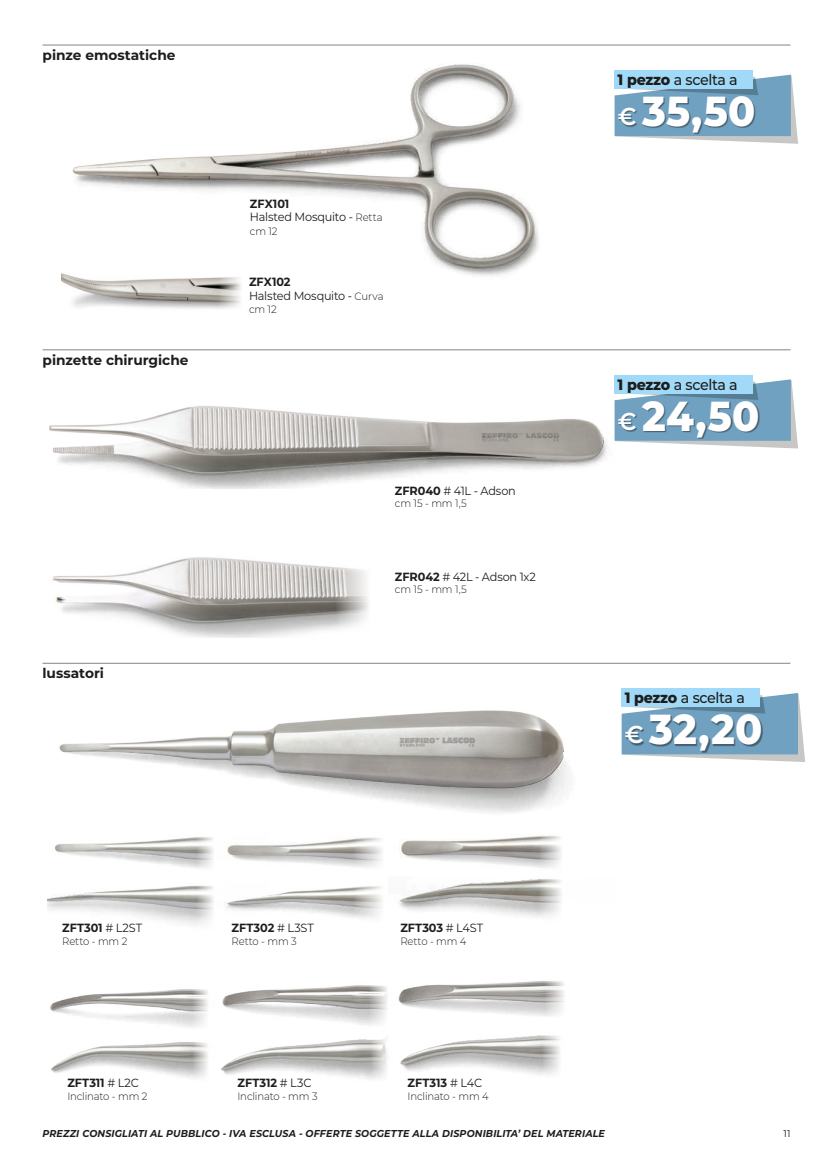
<style>
.page{position:relative;width:833px;height:1170px;background:#fff}
.page>*{position:absolute;margin:0;border:0;box-sizing:border-box;transform-origin:0 0}
.t1{font:800 41.88px "Montserrat";letter-spacing:.005em;color:#fff;scale:.95 1}
.t2{font:500 15px "Montserrat";letter-spacing:-.03em;color:#1d1d1b;scale:.95 1}
.t3{font:700 13.75px "Montserrat";letter-spacing:-.005em;color:#1d1d1b}
.t4{font:11.88px/13.1px "Montserrat";letter-spacing:-.02em;color:#1d1d1b;scale:.95 1}
.t5{font:700 11.88px "Montserrat";color:#1d1d1b;scale:.95 1}
.t6{font:300 10.62px "Montserrat";letter-spacing:-.015em;color:#1d1d1b;scale:.95 1}
.t7{font:italic 700 10px "Montserrat";letter-spacing:.015em;color:#1d1d1b;scale:.95 1}
.t8{font:10px "Montserrat";color:#1d1d1b;scale:.95 1}
.s1{font-weight:700}
.s2{font-weight:300;font-size:10.62px}
.s3{font-weight:400}
.s4{font-weight:800}
.s5{font-weight:600;font-size:24.38px}
</style>
<div class="page">
<img style="left:72px;top:64px;width:467px;height:204px">
<img style="left:61px;top:240px;width:458px;height:69px">
<img style="left:49px;top:406px;width:559px;height:82px">
<img style="left:52px;top:557px;width:317px;height:80px">
<img style="left:59px;top:710px;width:509px;height:103px">
<img style="left:55px;top:837px;width:158px;height:31px">
<img style="left:48px;top:885px;width:166px;height:40px">
<img style="left:227px;top:837px;width:155px;height:30px">
<img style="left:226px;top:886px;width:156px;height:33px">
<img style="left:401px;top:835px;width:160px;height:33px">
<img style="left:398px;top:879px;width:163px;height:38px">
<img style="left:50px;top:989px;width:158px;height:36px">
<img style="left:51px;top:1025px;width:157px;height:54px">
<img style="left:222px;top:985px;width:159px;height:40px">
<img style="left:221px;top:1039px;width:166px;height:40px">
<img style="left:381px;top:981px;width:183px;height:40px">
<img style="left:400px;top:1035px;width:160px;height:40px">
<hr style="left:43px;top:662px;width:747px;height:2px;background:#9d9d9d">
<hr style="left:43px;top:44px;width:747px;height:2px;background:#9d9d9d">
<hr style="left:43px;top:349px;width:747px;height:1px;background:#9d9d9d">
<svg style="left:621px;top:688px;width:184px;height:74px"></svg>
<div style="left:626px;top:714px;width:137px;height:38px;background:#1d1d1b;opacity:.5"></div>
<div style="left:621px;top:688px;width:138px;height:18px;background:#a1daf8"></div>
<svg style="left:614px;top:70px;width:184px;height:74px"></svg>
<div style="left:614px;top:70px;width:138px;height:19px;background:#a1daf8"></div>
<svg style="left:614px;top:375px;width:184px;height:73px"></svg>
<div style="left:619px;top:401px;width:141px;height:38px;background:#1d1d1b;opacity:.5"></div>
<div style="left:614px;top:375px;width:138px;height:18px;background:#a1daf8"></div>
<p class="t3" style="left:43px;top:45px;width:134px">pinze emostatiche</p>
<p class="t3" style="left:43px;top:350px;width:147px">pinzette chirurgiche</p>
<p class="t3" style="left:43px;top:663px;width:63px">lussatori</p>
<p class="t4" style="left:250px;top:197px;width:141px"><span class="s1">ZFX101<br></span>Halsted Mosquito - <span class="s2">Retta</span></p>
<p class="t6" style="left:250px;top:223px;width:31px">cm 12</p>
<p class="t4" style="left:249px;top:275px;width:143px"><span class="s1">ZFX102<br></span>Halsted Mosquito - <span class="s2">Curva</span></p>
<p class="t6" style="left:249px;top:301px;width:31px">cm 12</p>
<p class="t4" style="left:395px;top:483px;width:129px"><span class="s1">ZFR040</span> # 41L - Adson</p>
<p class="t6" style="left:395px;top:496px;width:77px">cm 15 - mm 1,5</p>
<p class="t4" style="left:395px;top:569px;width:150px"><span class="s1">ZFR042</span> # 42L - Adson 1x2</p>
<p class="t6" style="left:395px;top:582px;width:77px">cm 15 - mm 1,5</p>
<p class="t5" style="left:62px;top:919px;width:86px">ZFT301 <span class="s3"># L2ST</span></p>
<p class="t6" style="left:62px;top:933px;width:70px">Retto - mm 2</p>
<p class="t5" style="left:67px;top:1074px;width:77px">ZFT311 <span class="s3"># L2C</span></p>
<p class="t6" style="left:67px;top:1088px;width:86px">Inclinato - mm 2</p>
<p class="t5" style="left:231px;top:919px;width:88px">ZFT302 <span class="s3"># L3ST</span></p>
<p class="t6" style="left:231px;top:933px;width:70px">Retto - mm 3</p>
<p class="t5" style="left:237px;top:1074px;width:79px">ZFT312 <span class="s3"># L3C</span></p>
<p class="t6" style="left:237px;top:1088px;width:86px">Inclinato - mm 3</p>
<p class="t5" style="left:400px;top:919px;width:89px">ZFT303 <span class="s3"># L4ST</span></p>
<p class="t6" style="left:400px;top:933px;width:71px">Retto - mm 4</p>
<p class="t5" style="left:407px;top:1074px;width:80px">ZFT313 <span class="s3"># L4C</span></p>
<p class="t6" style="left:407px;top:1088px;width:87px">Inclinato - mm 4</p>
<h2 class="t2" style="left:617px;top:69px;width:128px"><span class="s4">1 pezzo</span> a scelta a</h2>
<h1 class="t1" style="left:618px;top:80px;width:146px"><span class="s5">€</span> 35,50</h1>
<h2 class="t2" style="left:617px;top:374px;width:128px"><span class="s4">1 pezzo</span> a scelta a</h2>
<h1 class="t1" style="left:618px;top:385px;width:151px"><span class="s5">€</span> 24,50</h1>
<h2 class="t2" style="left:625px;top:687px;width:128px"><span class="s4">1 pezzo</span> a scelta a</h2>
<h1 class="t1" style="left:625px;top:698px;width:146px"><span class="s5">€</span> 32,20</h1>
<p class="t7" style="left:43px;top:1126px;width:593px">PREZZI CONSIGLIATI AL PUBBLICO - IVA ESCLUSA - OFFERTE SOGGETTE ALLA DISPONIBILITA’ DEL MATERIALE</p>
<p class="t8" style="left:783px;top:1126px;width:9px">11</p>
</div>
